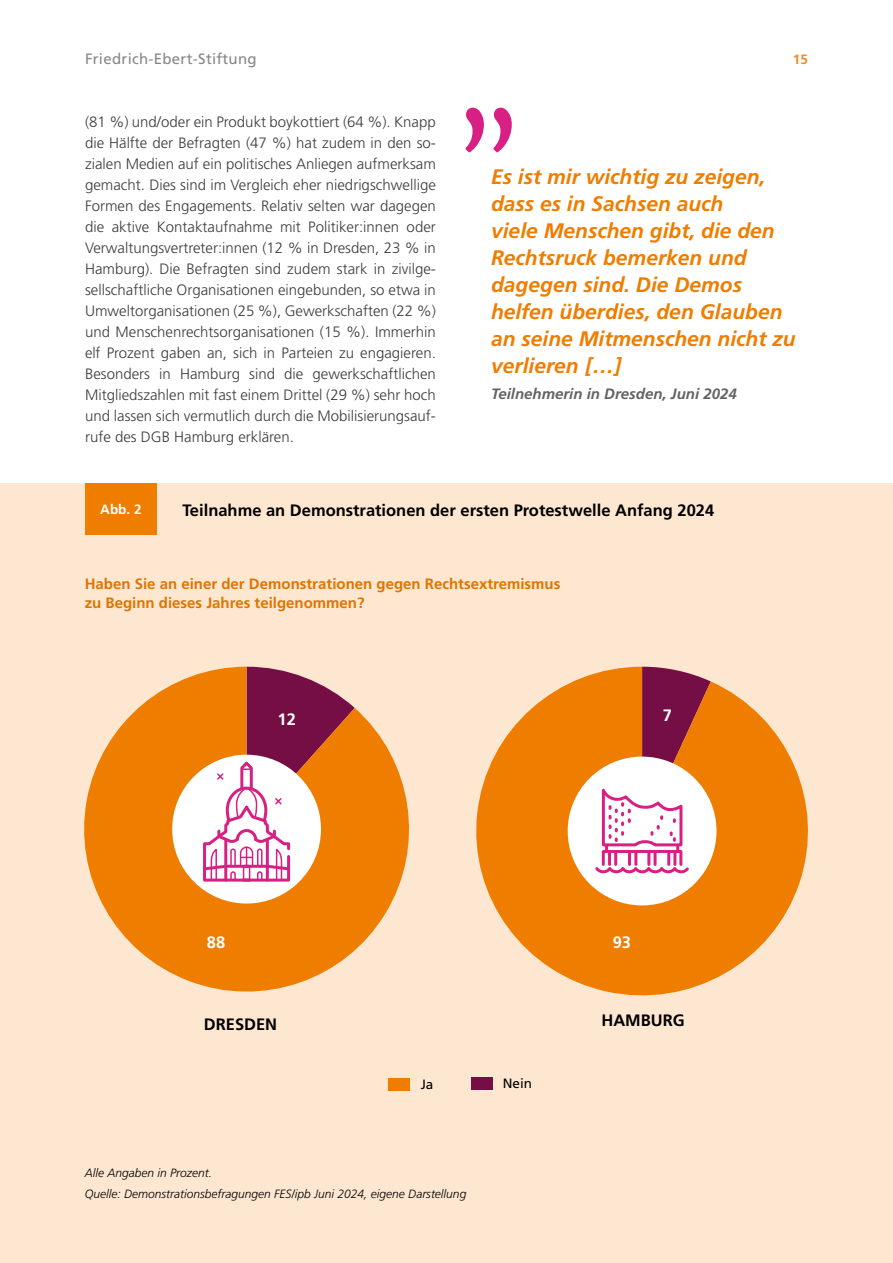
<style>
.page{position:relative;width:893px;height:1263px;background:#fff}
.page>*{position:absolute;margin:0;border:0;box-sizing:border-box;transform-origin:0 0}
.Zitat_-_Text{font:italic 700 21px/27px "Frutiger LT Pro";color:#ef7d00}
.Infografik_H1{font:700 16.5px "Frutiger LT Pro";color:#000}
.Infografik_Legende{font:700 16.5px "Frutiger LT Pro";color:#000}
.Infografik_Legende-2{font:700 16.5px "Frutiger LT Pro";color:#fff}
.FT{font:300 15px/21px "Frutiger LT Pro";color:#3c3c3b;text-align:justify}
.Infografik_H2{font:700 15px/19.5px "Frutiger LT Pro";color:#dd7500}
.Zitat_Quelle{font:italic 700 15px "Frutiger LT Pro";color:#646363}
.t1{font:15px "Frutiger LT Pro";letter-spacing:.02em;color:#878787}
.Infografik_Legende-3{font:13.5px "Frutiger LT Pro";color:#000}
.Infografik_Abb_Nr{font:700 13.5px "Frutiger LT Pro";color:#fff}
.t2{font:700 13.5px "Frutiger LT Pro";color:#f28a25}
.Infografik_Quelle{font:italic 300 12px "Frutiger LT Pro";color:#000}
</style>
<div class="page">
<div style="left:0;top:484px;width:893px;height:779px;background:#fee7d1"></div>
<svg style="left:476px;top:674px;width:332px;height:322px;fill:#ef7d00"></svg>
<svg style="left:84px;top:673px;width:325px;height:319px;fill:#ef7d00"></svg>
<div style="left:471px;top:1077px;width:21px;height:13px;background:#740e45"></div>
<div style="left:389px;top:1078px;width:21px;height:12px;background:#ef7d00"></div>
<div style="left:172px;top:755px;width:149px;height:148px;background:#fff;border-radius:50%"></div>
<div style="left:568px;top:757px;width:148px;height:148px;background:#fff;border-radius:50%"></div>
<svg style="left:593px;top:667px;width:118px;height:208px"></svg>
<svg style="left:201px;top:667px;width:154px;height:216px"></svg>
<div style="left:85px;top:484px;width:72px;height:51px;background:#ef7d00"></div>
<svg style="left:466px;top:108px;width:46px;height:44px"></svg>
<p class="t1" style="left:85px;top:50px;width:173px">Friedrich-Ebert-Stiftung</p>
<p class="t2" style="left:793px;top:51px;width:17px">15</p>
<p class="FT" style="left:85px;top:111px;width:352px">(81 %) und/oder ein Produkt boykottiert (64 %). Knapp die Hälfte der Befragten (47 %) hat zudem in den so&shy;zialen Medien auf ein politisches Anliegen aufmerksam gemacht. Dies sind im Vergleich eher niedrigschwellige Formen des Engagements. Relativ selten war dagegen die aktive Kontaktaufnahme mit Politiker:innen oder Verwaltungsvertreter:innen (12 % in Dresden, 23 % in Hamburg). Die Befragten sind zudem stark in zivilge&shy;sellschaftliche Organisationen eingebunden, so etwa in Umweltorganisationen (25 %), Gewerkschaften (22 %) und Menschenrechtsorganisationen (15 %). Immerhin elf Prozent gaben an, sich in Parteien zu engagieren.<br>Besonders in Hamburg sind die gewerkschaftlichen Mitgliedszahlen mit fast einem Drittel (29 %) sehr hoch und lassen sich vermutlich durch die Mobilisierungsauf&shy;rufe des DGB Hamburg erklären.</p>
<p class="Zitat_-_Text" style="left:491px;top:163px;width:306px">Es ist mir wichtig zu zeigen, dass es in Sachsen auch<br>viele Menschen gibt, die den<br>Rechtsruck bemerken und dagegen sind. Die Demos helfen überdies, den Glauben an seine Mitmenschen nicht zu verlieren […]</p>
<p class="Zitat_Quelle" style="left:491px;top:385px;width:247px">Teilnehmerin in Dresden, Juni 2024</p>
<p class="Infografik_Abb_Nr" style="left:100px;top:502px;width:43px">Abb. 2</p>
<p class="Infografik_H1" style="left:183px;top:500px;width:533px">Teilnahme an Demonstrationen der ersten Protestwelle Anfang 2024</p>
<p class="Infografik_H2" style="left:85px;top:574px;width:477px">Haben Sie an einer der Demonstrationen gegen Rechtsextremismus zu Beginn dieses Jahres teilgenommen?</p>
<p class="Infografik_Legende-2" style="left:278px;top:710px;width:20px">12</p>
<p class="Infografik_Legende-2" style="left:663px;top:705px;width:11px">7</p>
<p class="Infografik_Legende-2" style="left:207px;top:932px;width:20px">88</p>
<p class="Infografik_Legende-2" style="left:613px;top:932px;width:20px">93</p>
<p class="Infografik_Legende" style="left:204px;top:1014px;width:75px">DRESDEN</p>
<p class="Infografik_Legende" style="left:601px;top:1011px;width:85px">HAMBURG</p>
<p class="Infografik_Legende-3" style="left:421px;top:1076px;width:14px">Ja</p>
<p class="Infografik_Legende-3" style="left:503px;top:1076px;width:31px">Nein</p>
<p class="Infografik_Quelle" style="left:85px;top:1166px;width:129px">Alle Angaben in Prozent.</p>
<p class="Infografik_Quelle" style="left:85px;top:1187px;width:383px">Quelle: Demonstrationsbefragungen FES/ipb Juni 2024, eigene Darstellung</p>
</div>
